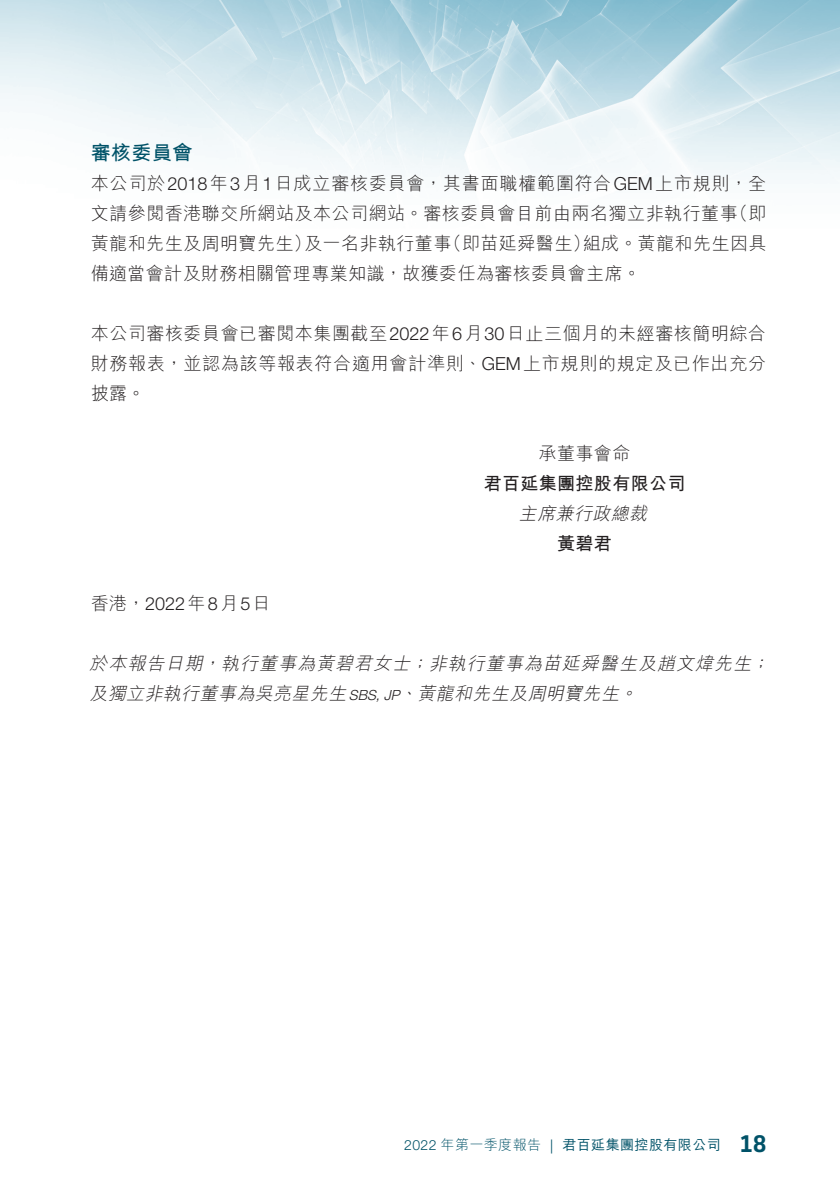
<style>
.page{position:relative;width:840px;height:1191px;background:#fff}
.page>*{position:absolute;margin:0;border:0;box-sizing:border-box;transform-origin:0 0}
._01_H1{font:700 20px "M Hei HK";letter-spacing:.02em;color:#005268}
._00_txt{font:300 18px/30px "M Hei HK";letter-spacing:.025em;color:#231f20;text-align:justify}
._00_txt-2{font:italic 300 18px/30px "M Hei HK";color:#231f20}
._00_txt-3{font:700 18px "M Hei HK";letter-spacing:.02em;color:#231f20}
.t1{font:500 14px "M Hei HK";letter-spacing:.03em;color:#005268}
.s1{font-family:"Helvetica Neue LT Std"}
.s2{font-family:"Helvetica Neue LT Std";font-size:14px}
.s3{font-family:"Helvetica Neue LT Std";font-weight:300}
.s4{font-weight:300}
.s5{font-family:"Helvetica LT Std";font-weight:300}
.s6{font-family:"Battersea";font-weight:700;font-size:24px}
</style>
<div class="page">
<img style="left:0;top:0;width:839px;height:182px">
<p class="_01_H1" style="left:91px;top:138px;width:103px">審核委員會</p>
<p class="_00_txt" style="left:91px;top:168px;width:676px">本公司於<span class="s1">2018</span>年<span class="s1">3</span>月<span class="s1">1</span>日成立審核委員會，其書面職權範圍符合<span class="s1">GEM</span>上市規則，全文請參閱香港聯交所網站及本公司網站。審核委員會目前由兩名獨立非執行董事（即黃龍和先生及周明寶先生）及一名非執行董事（即苗延舜醫生）組成。黃龍和先生因具備適當會計及財務相關管理專業知識，故獲委任為審核委員會主席。</p>
<p class="_00_txt" style="left:91px;top:318px;width:676px">本公司審核委員會已審閱本集團截至<span class="s1">2022</span>年<span class="s1">6</span>月<span class="s1">30</span>日止三個月的未經審核簡明綜合財務報表，並認為該等報表符合適用會計準則、<span class="s1">GEM</span>上市規則的規定及已作出充分披露。</p>
<p class="_00_txt" style="left:91px;top:588px;width:181px">香港，<span class="s1">2022</span>年<span class="s1">8</span>月<span class="s1">5</span>日</p>
<p class="_00_txt" style="left:538px;top:438px;width:93px">承董事會命</p>
<p class="_00_txt-3" style="left:483px;top:470px;width:203px">君百延集團控股有限公司</p>
<p class="_00_txt-2" style="left:518px;top:498px;width:133px">主席兼行政總裁</p>
<p class="_00_txt-3" style="left:557px;top:530px;width:56px">黃碧君</p>
<p class="_00_txt-2" style="left:89px;top:648px;width:684px">於本報告日期，執行董事為黃碧君女士；非執行董事為苗延舜醫生及趙文煒先生；及獨立非執行董事為吳亮星先生<span class="s2">SBS, JP</span>、黃龍和先生及周明寶先生。</p>
<p class="t1" style="left:404px;top:1134px;width:363px"><span class="s3">2022</span> <span class="s4">年第一季度報告</span> <span class="s5">|</span> 君百延集團控股有限公司 <span class="s6">18</span></p>
</div>
